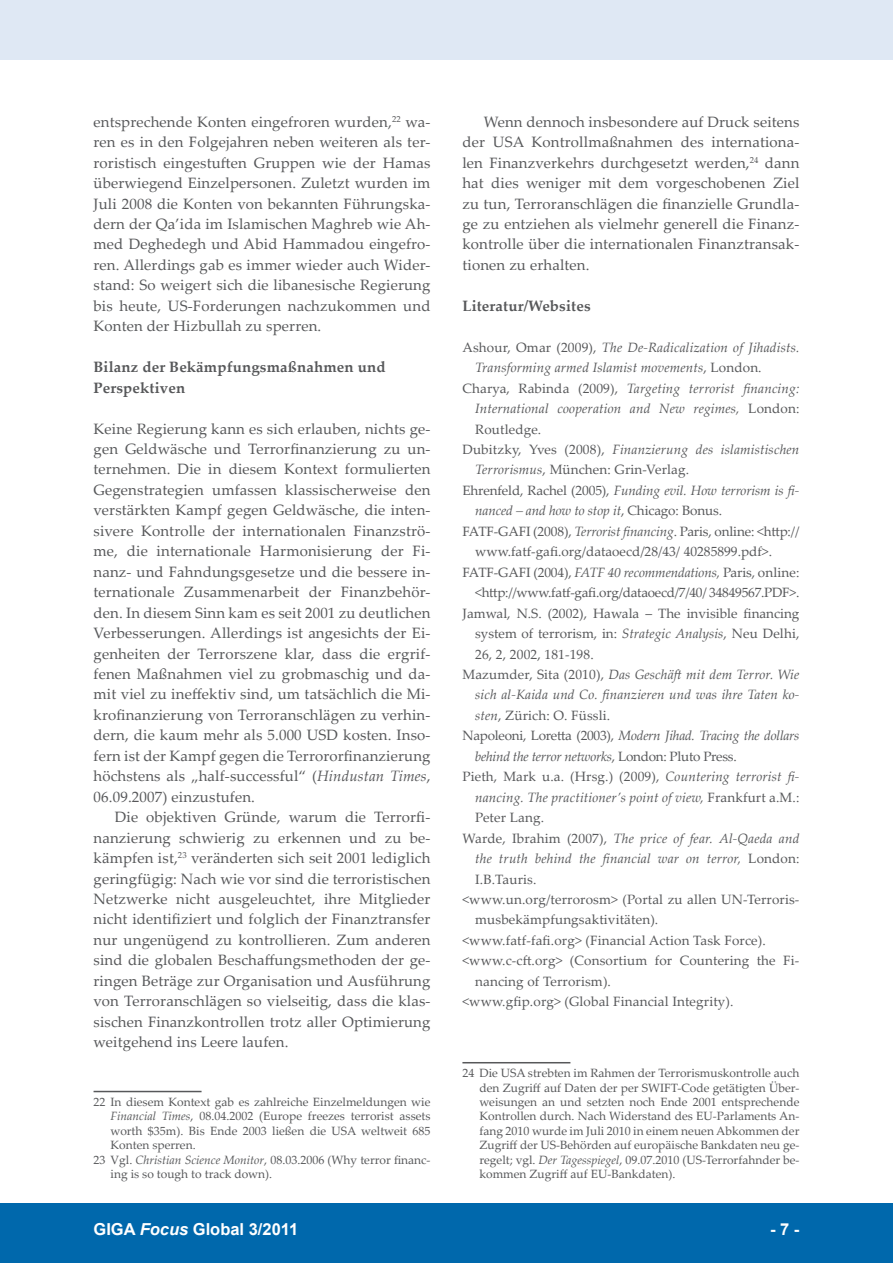
<style>
.page{position:relative;width:893px;height:1263px;background:#fff}
.page>*{position:absolute;margin:0;border:0;box-sizing:border-box;transform-origin:0 0}
.t1{font:700 16.5px "Arial";color:#fff}
.t2{font:15px/20.4px "Palatino Linotype";letter-spacing:.01em;color:#57585a;text-align:justify}
.t3{font:700 15px/20.4px "Palatino Linotype";letter-spacing:.01em;color:#57585a}
.t4{font:13.5px "Palatino Linotype";letter-spacing:.01em;color:#57585a}
.t5{font:italic 13.5px "Palatino Linotype";letter-spacing:.01em;color:#57585a}
.t6{font:13.5px "Palatino Linotype";letter-spacing:-.01em;color:#57585a}
.t7{font:italic 13.5px "Palatino Linotype";letter-spacing:-.02em;color:#57585a}
.t8{font:italic 13.5px "Palatino Linotype";letter-spacing:-.01em;color:#57585a}
.t9{font:13.5px "Palatino Linotype";letter-spacing:-.02em;color:#57585a}
.t10{font:12px/14.4px "Palatino Linotype";color:#57585a;text-align:justify}
.s1{font-style:italic}
.s2{font-style:normal}
</style>
<div class="page">
<div style="left:0;top:1203px;width:893px;height:60px;background:#0068ac"></div>
<div style="left:0;top:0;width:893px;height:60px;background:#dfe8f4"></div>
<hr style="left:94px;top:1091px;width:108px;height:1px;background:#57585a">
<hr style="left:462px;top:1062px;width:108px;height:1px;background:#57585a">
<p class="t2" style="left:94px;top:111px;width:338px">entsprechende Konten eingefroren wurden,<sup>22</sup> wa&shy;ren es in den Folgejahren neben weiteren als ter&shy;roristisch eingestuften Gruppen wie der Hamas überwiegend Einzelpersonen. Zuletzt wurden im Juli 2008 die Konten von bekannten Führungska&shy;dern der Qa’ida im Islamischen Maghreb wie Ah&shy;med Deghedegh und Abid Hammadou eingefro&shy;ren. Allerdings gab es immer wieder auch Wider&shy;stand: So weigert sich die libanesische Regierung bis heute, US-Forderungen nachzukommen und Konten der Hizbullah zu sperren.</p>
<p class="t3" style="left:94px;top:356px;width:293px">Bilanz der Bekämpfungsmaßnahmen und<br>Perspektiven</p>
<p class="t2" style="left:94px;top:418px;width:339px">Keine Regierung kann es sich erlauben, nichts ge&shy;gen Geldwäsche und Terrorfinanzierung zu un&shy;ternehmen. Die in diesem Kontext formulierten Gegenstrategien umfassen klassischerweise den verstärkten Kampf gegen Geldwäsche, die inten&shy;sivere Kontrolle der internationalen Finanzströ&shy;me, die internationale Harmonisierung der Fi&shy;nanz- und Fahndungsgesetze und die bessere in&shy;ternationale Zusammenarbeit der Finanzbehör&shy;den. In diesem Sinn kam es seit 2001 zu deutlichen Verbesserungen. Allerdings ist angesichts der Ei&shy;genheiten der Terrorszene klar, dass die ergrif&shy;fenen Maßnahmen viel zu grobmaschig und da&shy;mit viel zu ineffektiv sind, um tatsächlich die Mi&shy;krofinanzierung von Terroranschlägen zu verhin&shy;dern, die kaum mehr als 5.000 USD kosten. Inso&shy;fern ist der Kampf gegen die Terrororfinanzierung höchstens als „half-successful“ (<span class="s1">Hindustan Times</span>, 06.09.2007) einzustufen.</p>
<p class="t2" style="left:94px;top:806px;width:338px;text-indent:21px">Die objektiven Gründe, warum die Terrorfi&shy;nanzierung schwierig zu erkennen und zu be&shy;kämpfen ist,<sup>23</sup> veränderten sich seit 2001 lediglich geringfügig: Nach wie vor sind die terroristischen Netzwerke nicht ausgeleuchtet, ihre Mitglieder nicht identifiziert und folglich der Finanztransfer nur ungenügend zu kontrollieren. Zum anderen sind die globalen Beschaffungsmethoden der ge&shy;ringen Beträge zur Organisation und Ausführung von Terroranschlägen so vielseitig, dass die klas&shy;sischen Finanzkontrollen trotz aller Optimierung weitgehend ins Leere laufen.</p>
<p class="t10" style="left:94px;top:1094px;width:338px">22 In diesem Kontext gab es zahlreiche Einzelmeldungen wie</p>
<p class="t10" style="left:111px;top:1108px;width:321px"><span class="s1">Financial Times</span>, 08.04.2002 (Europe freezes terrorist assets</p>
<p class="t10" style="left:111px;top:1123px;width:321px">worth $35m). Bis Ende 2003 ließen die USA weltweit 685</p>
<p class="t10" style="left:111px;top:1137px;width:87px">Konten sperren.</p>
<p class="t10" style="left:94px;top:1152px;width:338px">23 Vgl. <span class="s1">Christian Science Monitor</span>, 08.03.2006 (Why terror financ-</p>
<p class="t10" style="left:111px;top:1166px;width:163px">ing is so tough to track down).</p>
<p class="t2" style="left:462px;top:111px;width:338px;text-indent:21px">Wenn dennoch insbesondere auf Druck seitens der USA Kontrollmaßnahmen des internationa&shy;len Finanzverkehrs durchgesetzt werden,<sup>24</sup> dann hat dies weniger mit dem vorgeschobenen Ziel zu tun, Terroranschlägen die finanzielle Grundla&shy;ge zu entziehen als vielmehr generell die Finanz&shy;kontrolle über die internationalen Finanztransak&shy;tionen zu erhalten.</p>
<p class="t3" style="left:462px;top:295px;width:130px">Literatur/Websites</p>
<p class="t5" style="left:462px;top:338px;width:338px"><span class="s2">Ashour, Omar (2009),</span> The De-Radicalization of Jihadists.</p>
<p class="t5" style="left:475px;top:358px;width:288px">Transforming armed Islamist movements<span class="s2">, London.</span></p>
<p class="t5" style="left:462px;top:378px;width:338px"><span class="s2">Charya, Rabinda (2009),</span> Targeting terrorist financing:</p>
<p class="t5" style="left:475px;top:399px;width:326px">International cooperation and New regimes, <span class="s2">London:</span></p>
<p class="t4" style="left:475px;top:419px;width:68px">Routledge.</p>
<p class="t5" style="left:462px;top:440px;width:338px"><span class="s2">Dubitzky, Yves (2008),</span> Finanzierung des islamistischen</p>
<p class="t4" style="left:475px;top:460px;width:215px"><span class="s1">Terrorismus</span>, München: Grin-Verlag.</p>
<p class="t8" style="left:462px;top:481px;width:338px"><span class="s2">Ehrenfeld, Rachel (2005),</span> Funding evil. How terrorism is fi-</p>
<p class="t8" style="left:475px;top:501px;width:248px">nanced – and how to stop it<span class="s2">, Chicago: Bonus.</span></p>
<p class="t6" style="left:462px;top:522px;width:338px">FATF-GAFI (2008), <span class="s1">Terrorist financing</span>. Paris, online: &lt;http://</p>
<p class="t4" style="left:475px;top:542px;width:298px">www.fatf-gafi.org/dataoecd/28/43/ 40285899.pdf&gt;.</p>
<p class="t6" style="left:462px;top:563px;width:338px">FATF-GAFI (2004), <span class="s1">FATF 40 recommendations,</span> Paris, online:</p>
<p class="t9" style="left:475px;top:583px;width:326px">&lt;http://www.fatf-gafi.org/dataoecd/7/40/ 34849567.PDF&gt;.</p>
<p class="t4" style="left:462px;top:603px;width:338px">Jamwal, N.S. (2002), Hawala – The invisible financing</p>
<p class="t4" style="left:475px;top:624px;width:326px">system of terrorism, in: <span class="s1">Strategic Analysis</span>, Neu Delhi,</p>
<p class="t4" style="left:475px;top:644px;width:120px">26, 2, 2002, 181-198.</p>
<p class="t5" style="left:462px;top:665px;width:338px"><span class="s2">Mazumder, Sita (2010),</span> Das Geschäft mit dem Terror. Wie</p>
<p class="t5" style="left:475px;top:685px;width:326px">sich al-Kaida und Co. finanzieren und was ihre Taten ko-</p>
<p class="t4" style="left:475px;top:706px;width:137px"><span class="s1">sten</span>, Zürich: O. Füssli.</p>
<p class="t7" style="left:462px;top:726px;width:338px"><span class="s2">Napoleoni, Loretta (2003),</span> Modern Jihad. Tracing the dollars</p>
<p class="t7" style="left:475px;top:747px;width:263px">behind the terror networks<span class="s2">, London: Pluto Press.</span></p>
<p class="t4" style="left:462px;top:767px;width:338px">Pieth, Mark u.a. (Hrsg.) (2009), <span class="s1">Countering terrorist fi-</span></p>
<p class="t5" style="left:475px;top:787px;width:326px">nancing. The practitioner’s point of view, <span class="s2">Frankfurt a.M.:</span></p>
<p class="t4" style="left:475px;top:808px;width:70px">Peter Lang.</p>
<p class="t5" style="left:462px;top:828px;width:338px"><span class="s2">Warde, Ibrahim (2007),</span> The price of fear. Al-Qaeda and</p>
<p class="t5" style="left:475px;top:849px;width:326px">the truth behind the financial war on terror, <span class="s2">London:</span></p>
<p class="t4" style="left:475px;top:869px;width:63px">I.B.Tauris.</p>
<p class="t4" style="left:462px;top:890px;width:338px">&lt;www.un.org/terrorosm&gt; (Portal zu allen UN-Terroris-</p>
<p class="t4" style="left:475px;top:910px;width:185px">musbekämpfungsaktivitäten).</p>
<p class="t4" style="left:462px;top:931px;width:305px">&lt;www.fatf-fafi.org&gt; (Financial Action Task Force).</p>
<p class="t4" style="left:462px;top:951px;width:338px">&lt;www.c-cft.org&gt; (Consortium for Countering the Fi-</p>
<p class="t4" style="left:475px;top:972px;width:137px">nancing of Terrorism).</p>
<p class="t4" style="left:462px;top:992px;width:273px">&lt;www.gfip.org&gt; (Global Financial Integrity).</p>
<p class="t10" style="left:479px;top:1065px;width:321px;text-indent:-17px">24 Die USA strebten im Rahmen der Terrorismuskontrolle auch den Zugriff auf Daten der per SWIFT-Code getätigten Über&shy;weisungen an und setzten noch Ende 2001 entsprechende Kontrollen durch. Nach Widerstand des EU-Parlaments An&shy;fang 2010 wurde im Juli 2010 in einem neuen Abkommen der Zugriff der US-Behörden auf europäische Bankdaten neu ge&shy;regelt; vgl. <span class="s1">Der Tagesspiegel</span>, 09.07.2010 (US-Terrorfahnder be&shy;kommen Zugriff auf EU-Bankdaten).</p>
<p class="t1" style="left:94px;top:1218px;width:206px">GIGA <span class="s1">Focus</span> Global 3/2011</p>
<p class="t1" style="left:770px;top:1218px;width:31px">- -</p>
</div>
